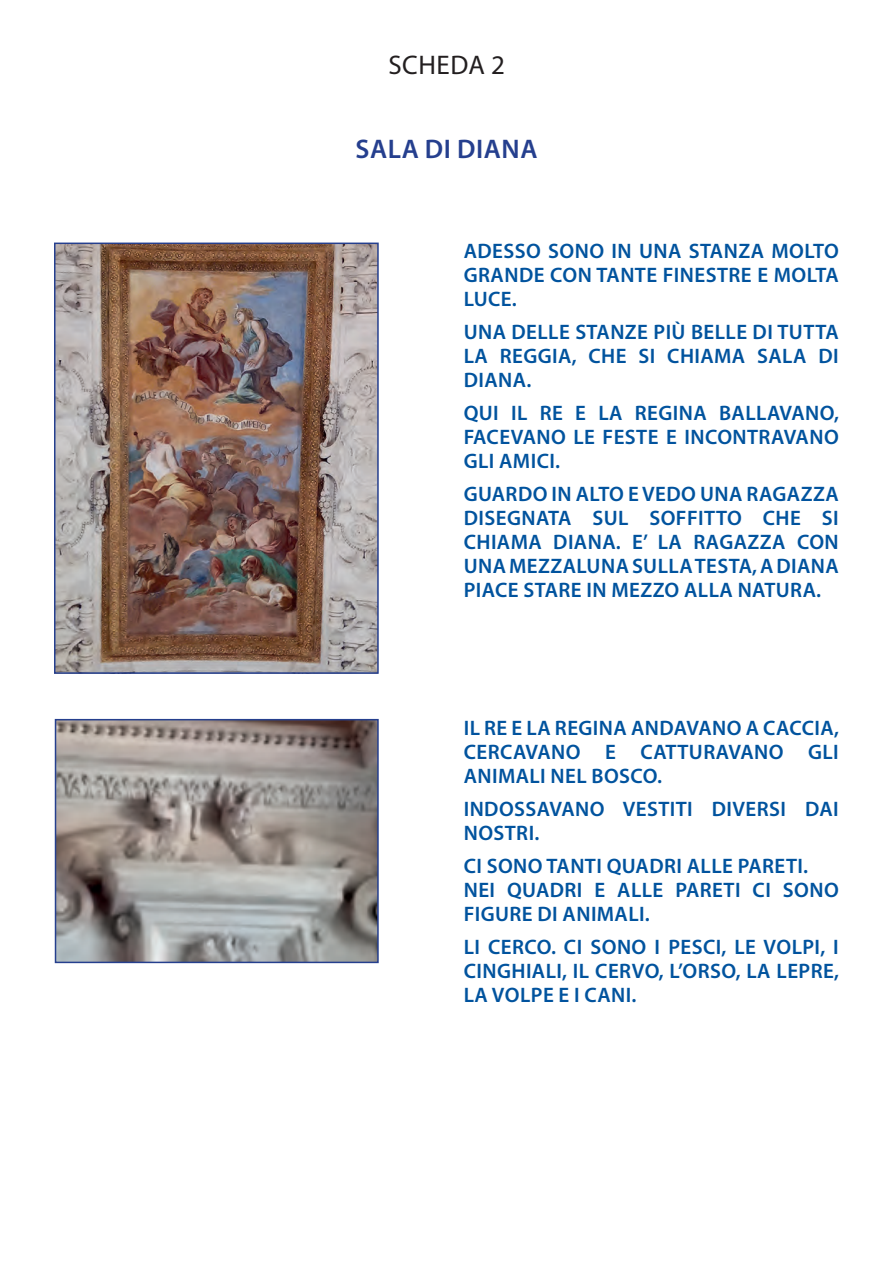
<style>
.page{position:relative;width:893px;height:1263px;background:#fff}
.page>*{position:absolute;margin:0;border:0;box-sizing:border-box;transform-origin:0 0}
.t1{font:600 27px "Myriad Pro";letter-spacing:.02em;color:#253f8e}
.t2{font:27px "Myriad Pro";letter-spacing:.02em;color:#231f20}
.t3{font:600 21px/24px "Myriad Pro";letter-spacing:.02em;color:#01539e;text-align:justify}
</style>
<div class="page">
<img style="left:57px;top:246px;width:319px;height:425px">
<div style="left:54px;top:243px;width:325px;height:431px;border:2px solid #253f8e"></div>
<img style="left:58px;top:722px;width:318px;height:238px">
<div style="left:55px;top:719px;width:324px;height:244px;border:2px solid #253f8e"></div>
<p class="t2" style="left:388px;top:50px;width:118px">SCHEDA 2</p>
<p class="t1" style="left:355px;top:134px;width:184px">SALA DI DIANA</p>
<p class="t3" style="left:464px;top:240px;width:377px">ADESSO SONO IN UNA STANZA MOLTO GRANDE CON TANTE FINESTRE E MOLTA LUCE.</p>
<p class="t3" style="left:464px;top:321px;width:376px">UNA DELLE STANZE PIÙ BELLE DI TUTTA LA REGGIA, CHE SI CHIAMA SALA DI DIANA.</p>
<p class="t3" style="left:464px;top:402px;width:377px">QUI IL RE E LA REGINA BALLAVANO, FACEVANO LE FESTE E INCONTRAVANO GLI AMICI.</p>
<p class="t3" style="left:464px;top:483px;width:377px">GUARDO IN ALTO E VEDO UNA RAGAZZA DISEGNATA SUL SOFFITTO CHE SI CHIAMA DIANA. E’ LA RAGAZZA CON UNA MEZZALUNA SULLA TESTA, A DIANA PIACE STARE IN MEZZO ALLA NATURA.</p>
<p class="t3" style="left:464px;top:716px;width:377px">IL RE E LA REGINA ANDAVANO A CACCIA, CERCAVANO E CATTURAVANO GLI ANIMALI NEL BOSCO.</p>
<p class="t3" style="left:464px;top:797px;width:377px">INDOSSAVANO VESTITI DIVERSI DAI<br>NOSTRI.</p>
<p class="t3" style="left:464px;top:854px;width:377px;text-align:left">CI SONO TANTI QUADRI ALLE PARETI.<br>NEI QUADRI E ALLE PARETI CI SONO<br>FIGURE DI ANIMALI.</p>
<p class="t3" style="left:464px;top:935px;width:377px">LI CERCO. CI SONO I PESCI, LE VOLPI, I CINGHIALI, IL CERVO, L’ORSO, LA LEPRE, LA VOLPE E I CANI.</p>
</div>
